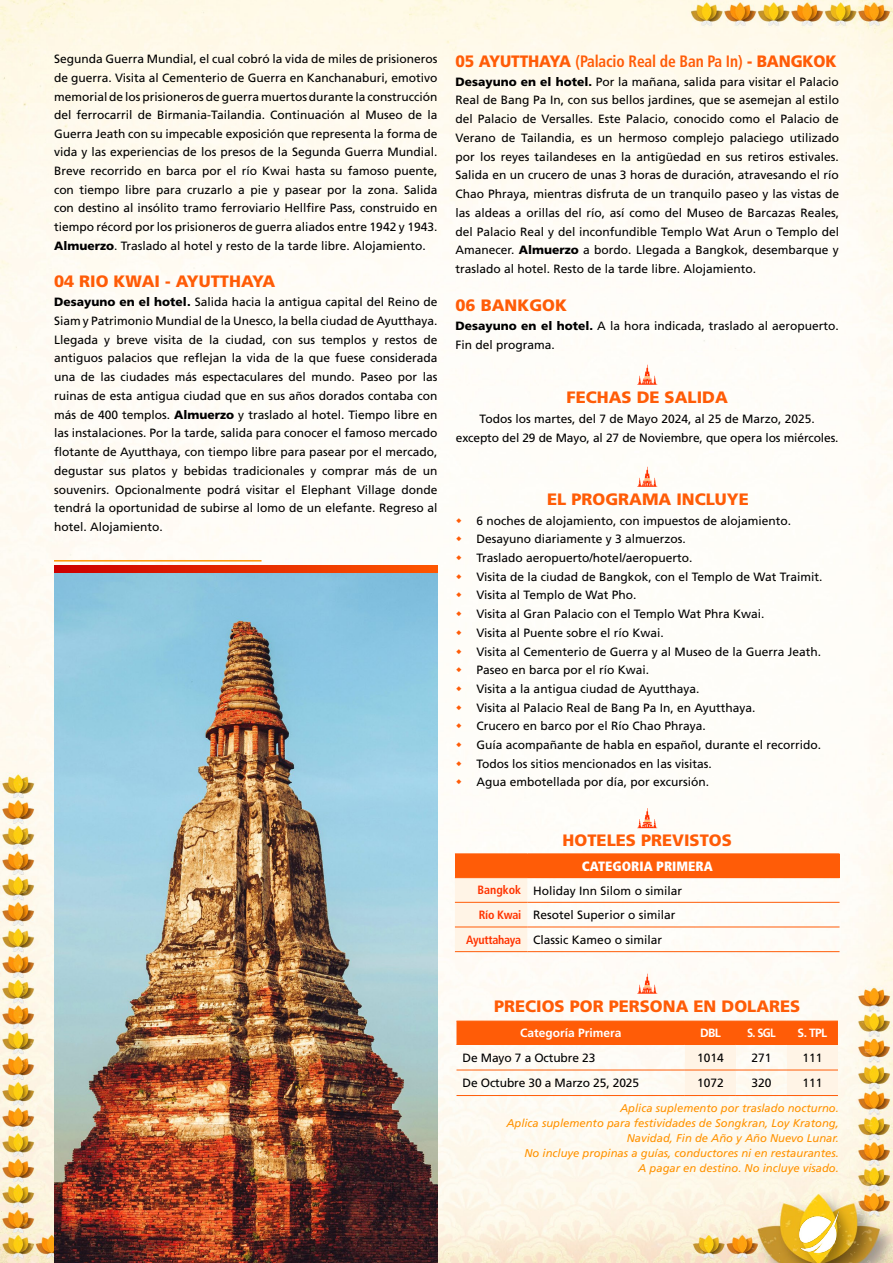
<style>
.page{position:relative;width:893px;height:1263px;background:#fff}
.page>*{position:absolute;margin:0;border:0;box-sizing:border-box;transform-origin:0 0}
.t1{font:900 16.5px "Frutiger";color:#ff5c07}
.t2{font:700 condensed 16.5px "Frutiger";letter-spacing:-.01em;color:#ff5c07;scale:.94 1}
.t3{font:900 condensed 13.5px "Frutiger";color:#fff}
.t4{font:12px/18.6px "Frutiger";color:#000;text-align:justify}
.t5{font:700 12px "Frutiger";color:#fff}
.t6{font:700 12px "Frutiger";color:#fff;scale:.92 1}
.t7{font:italic 11.25px/15px "Frutiger";color:#ff9200;text-align:right}
.s1{font-weight:900}
.s2{font-weight:900;font-stretch:normal}
.s3{font-weight:700;font-stretch:condensed;color:#f30}
</style>
<div class="page">
<img style="left:0;top:0;width:893px;height:1263px">
<img style="left:800px;top:1210px;width:39px;height:43px">
<hr style="left:0;top:539px;width:1px;height:74px;background:#fff">
<img style="left:54px;top:573px;width:383px;height:690px">
<svg style="left:54px;top:566px;width:383px;height:7px;background:#e52a00"></svg>
<hr style="left:54px;top:560px;width:208px;height:1px;background:#ff9200">
<svg style="left:637px;top:365px;width:20px;height:20px"></svg>
<svg style="left:637px;top:467px;width:20px;height:20px"></svg>
<svg style="left:637px;top:808px;width:20px;height:20px"></svg>
<svg style="left:637px;top:973px;width:20px;height:21px"></svg>
<div style="left:455px;top:854px;width:384px;height:24px;background:#ff5c07"></div>
<div style="left:455px;top:878px;width:72px;height:73px;background:#fff4e6"></div>
<hr style="left:455px;top:853px;width:72px;height:1px;background:#ff5c07">
<hr style="left:527px;top:853px;width:312px;height:1px;background:#ff5c07">
<hr style="left:455px;top:902px;width:72px;height:1px;background:#ff5c07">
<hr style="left:455px;top:926px;width:72px;height:1px;background:#ff5c07">
<hr style="left:455px;top:951px;width:72px;height:1px;background:#ff5c07">
<hr style="left:527px;top:902px;width:312px;height:1px;background:#ff5c07">
<hr style="left:527px;top:926px;width:312px;height:1px;background:#ff5c07">
<hr style="left:527px;top:951px;width:312px;height:1px;background:#ff5c07">
<svg style="left:456px;top:1022px;width:382px;height:73px"></svg>
<hr style="left:456px;top:1021px;width:229px;height:1px;background:#ff5c07">
<hr style="left:456px;top:1095px;width:229px;height:1px;background:#ff5c07">
<hr style="left:685px;top:1021px;width:51px;height:1px;background:#ff5c07">
<hr style="left:787px;top:1021px;width:51px;height:1px;background:#ff5c07">
<hr style="left:736px;top:1021px;width:51px;height:1px;background:#ff5c07">
<hr style="left:456px;top:1044px;width:229px;height:1px;background:#ff5c07">
<hr style="left:685px;top:1044px;width:51px;height:1px;background:#ff5c07">
<hr style="left:787px;top:1044px;width:51px;height:1px;background:#ff5c07">
<hr style="left:736px;top:1044px;width:51px;height:1px;background:#ff5c07">
<hr style="left:456px;top:1070px;width:229px;height:1px;background:#ff5c07">
<hr style="left:685px;top:1070px;width:51px;height:1px;background:#ff5c07">
<hr style="left:787px;top:1070px;width:51px;height:1px;background:#ff5c07">
<hr style="left:685px;top:1095px;width:51px;height:1px;background:#ff5c07">
<hr style="left:787px;top:1095px;width:51px;height:1px;background:#ff5c07">
<hr style="left:736px;top:1070px;width:51px;height:1px;background:#ff5c07">
<hr style="left:736px;top:1095px;width:51px;height:1px;background:#ff5c07">
<svg style="left:456px;top:518px;width:5px;height:5px"></svg>
<svg style="left:456px;top:536px;width:5px;height:6px"></svg>
<svg style="left:456px;top:555px;width:5px;height:5px"></svg>
<svg style="left:456px;top:574px;width:5px;height:5px"></svg>
<svg style="left:456px;top:593px;width:5px;height:5px"></svg>
<svg style="left:456px;top:611px;width:5px;height:5px"></svg>
<svg style="left:456px;top:630px;width:5px;height:5px"></svg>
<svg style="left:456px;top:649px;width:5px;height:5px"></svg>
<svg style="left:456px;top:667px;width:5px;height:5px"></svg>
<svg style="left:456px;top:686px;width:5px;height:5px"></svg>
<svg style="left:456px;top:705px;width:5px;height:5px"></svg>
<svg style="left:456px;top:723px;width:5px;height:5px"></svg>
<svg style="left:456px;top:742px;width:5px;height:5px"></svg>
<svg style="left:456px;top:761px;width:5px;height:5px"></svg>
<svg style="left:456px;top:779px;width:5px;height:5px"></svg>
<p class="t4" style="left:54px;top:50px;width:385px">Segunda Guerra Mundial, el cual cobró la vida de miles de prisioneros de guerra. Visita al Cementerio de Guerra en Kanchanaburi, emotivo memorial de los prisioneros de guerra muertos durante la construcción del ferrocarril de Birmania-Tailandia. Continuación al Museo de la Guerra Jeath con su impecable exposición que representa la forma de vida y las experiencias de los presos de la Segunda Guerra Mundial.<br>Breve recorrido en barca por el río Kwai hasta su famoso puente, con tiempo libre para cruzarlo a pie y pasear por la zona. Salida con destino al insólito tramo ferroviario Hellfire Pass, construido en tiempo récord por los prisioneros de guerra aliados entre 1942 y 1943.<br><span class="s1">Almuerzo</span>. Traslado al hotel y resto de la tarde libre. Alojamiento.</p>
<h1 class="t1" style="left:54px;top:272px;width:223px">04 RIO KWAI - AYUTTHAYA</h1>
<p class="t4" style="left:54px;top:292px;width:385px"><span class="s1">Desayuno en el hotel.</span> Salida hacia la antigua capital del Reino de Siam y Patrimonio Mundial de la Unesco, la bella ciudad de Ayutthaya.<br>Llegada y breve visita de la ciudad, con sus templos y restos de antiguos palacios que reflejan la vida de la que fuese considerada una de las ciudades más espectaculares del mundo. Paseo por las ruinas de esta antigua ciudad que en sus años dorados contaba con más de 400 templos. <span class="s1">Almuerzo</span> y traslado al hotel. Tiempo libre en las instalaciones. Por la tarde, salida para conocer el famoso mercado flotante de Ayutthaya, con tiempo libre para pasear por el mercado, degustar sus platos y bebidas tradicionales y comprar más de un souvenirs. Opcionalmente podrá visitar el Elephant Village donde tendrá la oportunidad de subirse al lomo de un elefante. Regreso al hotel. Alojamiento.</p>
<h1 class="t2" style="left:455px;top:51px;width:407px"><span class="s2">05 AYUTTHAYA</span> (Palacio Real de Ban Pa In) <span class="s2">- BANGKOK</span></h1>
<p class="t4" style="left:455px;top:72px;width:385px"><span class="s1">Desayuno en el hotel.</span> Por la mañana, salida para visitar el Palacio Real de Bang Pa In, con sus bellos jardines, que se asemejan al estilo del Palacio de Versalles. Este Palacio, conocido como el Palacio de Verano de Tailandia, es un hermoso complejo palaciego utilizado por los reyes tailandeses en la antigüedad en sus retiros estivales.<br>Salida en un crucero de unas 3 horas de duración, atravesando el río Chao Phraya, mientras disfruta de un tranquilo paseo y las vistas de las aldeas a orillas del río, así como del Museo de Barcazas Reales, del Palacio Real y del inconfundible Templo Wat Arun o Templo del Amanecer. <span class="s1">Almuerzo</span> a bordo. Llegada a Bangkok, desembarque y traslado al hotel. Resto de la tarde libre. Alojamiento.</p>
<h1 class="t1" style="left:455px;top:295px;width:113px">06 BANKGOK</h1>
<p class="t4" style="left:455px;top:316px;width:385px"><span class="s1">Desayuno en el hotel.</span> A la hora indicada, traslado al aeropuerto.<br>Fin del programa.</p>
<h1 class="t1" style="left:566px;top:387px;width:163px">FECHAS DE SALIDA</h1>
<p class="t4" style="left:456px;top:409px;width:384px;text-align:center">Todos los martes, del 7 de Mayo 2024, al 25 de Marzo, 2025.<br>excepto del 29 de Mayo, al 27 de Noviembre, que opera los miércoles.</p>
<h1 class="t1" style="left:547px;top:489px;width:203px">EL PROGRAMA INCLUYE</h1>
<p class="t4" style="left:476px;top:511px;width:347px;text-align:left">6 noches de alojamiento, con impuestos de alojamiento.<br>Desayuno diariamente y 3 almuerzos.<br>Traslado aeropuerto/hotel/aeropuerto.<br>Visita de la ciudad de Bangkok, con el Templo de Wat Traimit.<br>Visita al Templo de Wat Pho.<br>Visita al Gran Palacio con el Templo Wat Phra Kwai.<br>Visita al Puente sobre el río Kwai.<br>Visita al Cementerio de Guerra y al Museo de la Guerra Jeath.<br>Paseo en barca por el río Kwai.<br>Visita a la antigua ciudad de Ayutthaya.<br>Visita al Palacio Real de Bang Pa In, en Ayutthaya.<br>Crucero en barco por el Río Chao Phraya.<br>Guía acompañante de habla en español, durante el recorrido.<br>Todos los sitios mencionados en las visitas.<br>Agua embotellada por día, por excursión.</p>
<h1 class="t1" style="left:563px;top:830px;width:171px">HOTELES PREVISTOS</h1>
<p class="t3" style="left:582px;top:858px;width:132px">CATEGORIA PRIMERA</p>
<p class="t4" style="left:478px;top:881px;width:206px"><span class="s3">Bangkok</span> Holiday Inn Silom o similar</p>
<p class="t4" style="left:479px;top:906px;width:198px"><span class="s3">Río Kwai</span> Resotel Superior o similar</p>
<p class="t4" style="left:466px;top:930px;width:197px"><span class="s3">Ayuttahaya</span> Classic Kameo o similar</p>
<h1 class="t1" style="left:494px;top:996px;width:308px">PRECIOS POR PERSONA EN DOLARES</h1>
<p class="t5" style="left:520px;top:1026px;width:103px">Categoría Primera</p>
<p class="t5" style="left:700px;top:1026px;width:22px">DBL</p>
<p class="t6" style="left:747px;top:1026px;width:33px">S. SGL</p>
<p class="t5" style="left:798px;top:1026px;width:31px">S. TPL</p>
<p class="t4" style="left:462px;top:1048px;width:134px">De Mayo 7 a Octubre 23</p>
<p class="t4" style="left:697px;top:1048px;width:28px">1014</p>
<p class="t4" style="left:751px;top:1048px;width:22px">271</p>
<p class="t4" style="left:802px;top:1048px;width:22px">111</p>
<p class="t4" style="left:462px;top:1074px;width:178px">De Octubre 30 a Marzo 25, 2025</p>
<p class="t4" style="left:697px;top:1074px;width:28px">1072</p>
<p class="t4" style="left:751px;top:1074px;width:22px">320</p>
<p class="t4" style="left:802px;top:1074px;width:22px">111</p>
<p class="t7" style="left:506px;top:1101px;width:334px">Aplica suplemento por traslado nocturno.<br>Aplica suplemento para festividades de Songkran, Loy Kratong, Navidad, Fin de Año y Año Nuevo Lunar.<br>No incluye propinas a guías, conductores ni en restaurantes.<br>A pagar en destino. No incluye visado.</p>
</div>
